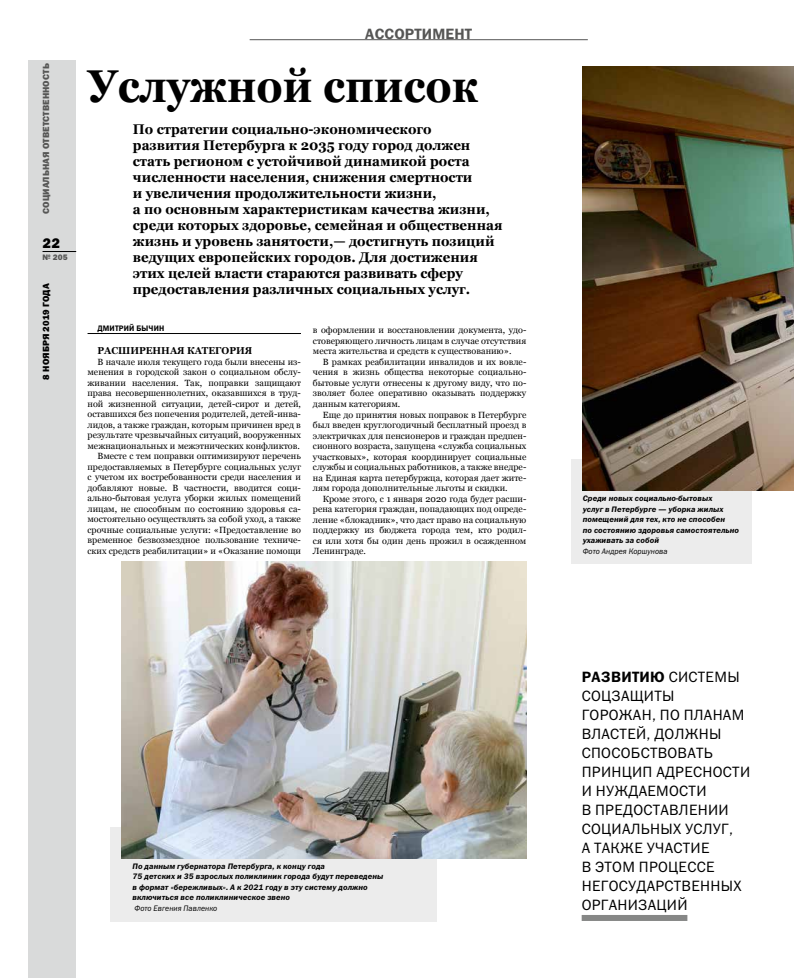
<style>
.page{position:relative;width:794px;height:978px;background:#fff}
.page>*{position:absolute;margin:0;border:0;box-sizing:border-box;transform-origin:0 0}
.t1{font:700 46px "Georgia";color:#000;scale:.9 1}
.t2{font:15px/19px "Franklin Gothic Book ITC";letter-spacing:.02em;color:#000}
.t3{font:15px "Franklin Gothic Demi ITC";letter-spacing:.02em;color:#000}
.t4{font:15px "Franklin Gothic Demi ITC";letter-spacing:.01em;color:#565655}
.t5{font:700 14px/16px "Georgia";color:#000;scale:.95 1}
.t6{font:14px "Franklin Gothic Heavy ITC";color:#000}
.t7{font:700 10px "Georgia";color:#000;scale:.95 1}
.t8{font:9px/10.5px "Georgia";color:#000;text-align:justify}
.t9{font:9px "Franklin Gothic Heavy ITC";letter-spacing:.01em;color:#565655}
.t10{font:9px "Franklin Gothic Heavy ITC";letter-spacing:.01em;color:#000}
.t11{font:italic 8px/10.5px "Franklin Gothic Demi ITC";letter-spacing:.01em;color:#000}
.t12{font:italic 8px "Franklin Gothic Book ITC";letter-spacing:.01em;color:#000;scale:.95 1}
.t13{font:8px "Franklin Gothic Demi ITC";letter-spacing:.02em;color:#000;scale:.95 1}
.t14{font:8px "Franklin Gothic Heavy ITC";color:#565655}
.s1{font-family:"Franklin Gothic Book ITC"}
</style>
<div class="page">
<div style="left:28px;top:60px;width:48px;height:918px;background:#d9dada"></div>
<hr style="left:43px;top:251px;width:33px;height:1px;background:#000">
<hr style="left:88px;top:333px;width:213px;height:1px;background:#000">
<hr style="left:250px;top:39px;width:338px;height:1px;background:#565655">
<div style="left:110px;top:827px;width:326px;height:94px;background:#ececec"></div>
<div style="left:571px;top:459px;width:180px;height:105px;background:#ececec"></div>
<img style="left:121px;top:561px;width:405px;height:297px">
<img style="left:583px;top:66px;width:211px;height:425px">
<div style="left:581px;top:915px;width:106px;height:6px;background:#868786"></div>
<p class="t9" style="left:40px;top:214px;width:152px;rotate:-90deg">СОЦИАЛЬНАЯ ОТВЕТСТВЕННОСТЬ</p>
<h3 class="t6" style="left:43px;top:235px;width:19px">22</h3>
<p class="t14" style="left:43px;top:253px;width:27px">№ 205</p>
<p class="t10" style="left:40px;top:380px;width:98px;rotate:-90deg">8 НОЯБРЯ 2019 ГОДА</p>
<h2 class="t4" style="left:365px;top:25px;width:108px">АССОРТИМЕНТ</h2>
<h1 class="t1" style="left:88px;top:52px;width:436px">Услужной список</h1>
<p class="t5" style="left:133px;top:121px;width:390px">По стратегии социально-экономического<br>развития Петербурга к 2035 году город должен стать регионом с устойчивой динамикой роста численности населения, снижения смертности<br>и увеличения продолжительности жизни,<br>а по основным характеристикам качества жизни, среди которых здоровье, семейная и общественная жизнь и уровень занятости,— достигнуть позиций ведущих европейских городов. Для достижения этих целей власти стараются развивать сферу предоставления различных социальных услуг.</p>
<p class="t13" style="left:97px;top:323px;width:72px">ДМИТРИЙ БЫЧИН</p>
<p class="t7" style="left:97px;top:343px;width:164px">РАСШИРЕННАЯ КАТЕГОРИЯ</p>
<p class="t8" style="left:88px;top:356px;width:215px;text-align:right">В начале июля текущего года были внесены из&shy;менения в городской закон о социальном обслу&shy;живании населения. Так, поправки защищают права несовершеннолетних, оказавшихся в труд&shy;ной жизненной ситуации, детей-сирот и детей, оставшихся без попечения родителей, детей-инва&shy;лидов, а также граждан, которым причинен вред в результате чрезвычайных ситуаций, вооруженных межнациональных и межэтнических конфликтов.<br>Вместе с тем поправки оптимизируют перечень предоставляемых в Петербурге социальных услуг с учетом их востребованности среди населения и добавляют новые. В частности, вводится соци&shy;ально-бытовая услуга уборки жилых помещений лицам, не способным по состоянию здоровья са&shy;мостоятельно осуществлять за собой уход, а также срочные социальные услуги: «Предоставление во временное безвозмездное пользование техниче&shy;ских средств реабилитации» и «Оказание помощи</p>
<p class="t8" style="left:313px;top:325px;width:215px">в оформлении и восстановлении документа, удо&shy;стоверяющего личность лицам в случае отсутствия места жительства и средств к существованию».</p>
<p class="t8" style="left:313px;top:356px;width:215px;text-indent:10px">В рамках реабилитации инвалидов и их вовле&shy;чения в жизнь общества некоторые социально&shy;бытовые услуги отнесены к другому виду, что по&shy;зволяет более оперативно оказывать поддержку данным категориям.</p>
<p class="t8" style="left:313px;top:409px;width:215px;text-indent:10px">Еще до принятия новых поправок в Петербурге был введен круглогодичный бесплатный проезд в электричках для пенсионеров и граждан предпен&shy;сионного возраста, запущена «служба социальных участковых», которая координирует социальные службы и социальных работников, а также внедре&shy;на Единая карта петербуржца, которая дает жите&shy;лям города дополнительные льготы и скидки.</p>
<p class="t8" style="left:313px;top:493px;width:215px;text-indent:10px">Кроме этого, с 1 января 2020 года будет расши&shy;рена категория граждан, попадающих под опреде&shy;ление «блокадник», что даст право на социальную поддержку из бюджета города тем, кто родил&shy;ся или хотя бы один день прожил в осажденном Ленинграде.</p>
<p class="t11" style="left:133px;top:861px;width:252px">По данным губернатора Петербурга, к концу года<br>75 детских и 35 взрослых поликлиник города будут переведены в формат «бережливых». А к 2021 году в эту систему должно включиться все поликлиническое звено</p>
<p class="t12" style="left:134px;top:904px;width:89px">Фото Евгения Павленко</p>
<p class="t11" style="left:583px;top:494px;width:158px">Среди новых социально-бытовых<br>услуг в Петербурге — уборка жилых помещений для тех, кто не способен<br>по состоянию здоровья самостоятельно ухаживать за собой</p>
<p class="t12" style="left:583px;top:547px;width:91px">Фото Андрея Коршунова</p>
<h2 class="t3" style="left:582px;top:668px;width:159px">РАЗВИТИЮ <span class="s1">СИСТЕМЫ</span></h2>
<h2 class="t2" style="left:582px;top:686px;width:170px">СОЦЗАЩИТЫ<br>ГОРОЖАН, ПО ПЛАНАМ<br>ВЛАСТЕЙ, ДОЛЖНЫ<br>СПОСОБСТВОВАТЬ<br>ПРИНЦИП АДРЕСНОСТИ<br>И НУЖДАЕМОСТИ<br>В ПРЕДОСТАВЛЕНИИ<br>СОЦИАЛЬНЫХ УСЛУГ,<br>А ТАКЖЕ УЧАСТИЕ<br>В ЭТОМ ПРОЦЕССЕ<br>НЕГОСУДАРСТВЕННЫХ<br>ОРГАНИЗАЦИЙ</h2>
</div>
